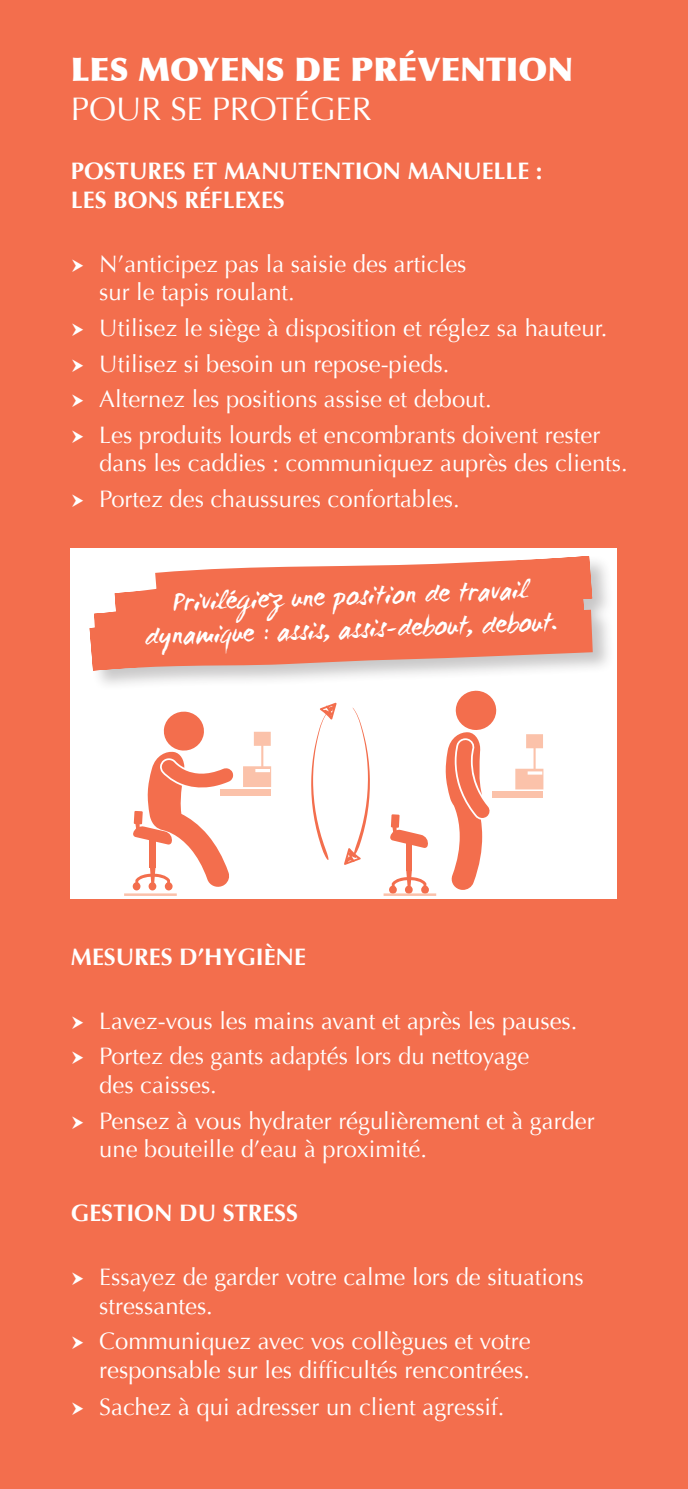
<style>
.page{position:relative;width:688px;height:1489px;background:#fff}
.page>*{position:absolute;margin:0;border:0;box-sizing:border-box;transform-origin:0 0}
.t1{font:900 32.5px "Optima";color:#fff}
.t2{font:32.5px "Optima";color:#fff}
.t3{font:27.5px/33px "WC Mano Negra Bta";color:#fff;text-align:center}
.t4{font:23.75px/35.5px "Optima";color:#fff}
.t5{font:700 23.75px/28.5px "Optima";color:#fff}
</style>
<div class="page">
<div style="left:0;top:0;width:687px;height:1488px;background:#f36e4d"></div>
<div style="left:71px;top:548px;width:546px;height:350px;background:#fff"></div>
<svg style="left:133px;top:711px;width:100px;height:179px"></svg>
<svg style="left:243px;top:731px;width:28px;height:56px"></svg>
<div style="left:220px;top:789px;width:51px;height:6px;background:#fbc2aa"></div>
<svg style="left:445px;top:695px;width:52px;height:194px"></svg>
<svg style="left:515px;top:734px;width:28px;height:55px"></svg>
<div style="left:492px;top:791px;width:51px;height:7px;background:#fbc2aa"></div>
<svg style="left:311px;top:702px;width:25px;height:158px"></svg>
<svg style="left:344px;top:707px;width:26px;height:157px"></svg>
<svg style="left:70px;top:548px;width:538px;height:147px"></svg>
<svg style="left:390px;top:814px;width:38px;height:34px"></svg>
<svg style="left:389px;top:870px;width:40px;height:23px"></svg>
<div style="left:406px;top:840px;width:6px;height:30px;background:#f36e4d"></div>
<hr style="left:383px;top:893px;width:53px;height:2px;background:#fbc1aa">
<hr style="left:124px;top:893px;width:53px;height:2px;background:#fbc1aa">
<h1 class="t1" style="left:71px;top:50px;width:504px">LES MOYENS DE PRÉVENTION</h1>
<h1 class="t2" style="left:71px;top:90px;width:302px">POUR SE PROTÉGER</h1>
<p class="t5" style="left:71px;top:157px;width:473px">POSTURES ET MANUTENTION MANUELLE :<br>LES BONS RÉFLEXES</p>
<p class="t4" style="left:99px;top:250px;width:368px;line-height:28.5px">N’anticipez pas la saisie des articles sur le tapis roulant.</p>
<p class="t4" style="left:99px;top:310px;width:509px">Utilisez le siège à disposition et réglez sa hauteur.<br>Utilisez si besoin un repose-pieds.<br>Alternez les positions assise et debout.<br>Les produits lourds et encombrants doivent rester</p>
<p class="t4" style="left:99px;top:446px;width:529px">dans les caddies : communiquez auprès des clients.<br>Portez des chaussures confortables.</p>
<p class="t3" style="left:143px;top:584px;width:414px;rotate:-2deg">Privilégiez une position de travail dynamique : assis, assis-debout, debout.</p>
<p class="t5" style="left:71px;top:942px;width:236px">MESURES D’HYGIÈNE</p>
<p class="t4" style="left:99px;top:1003px;width:479px">Lavez-vous les mains avant et après les pauses.<br>Portez des gants adaptés lors du nettoyage</p>
<p class="t4" style="left:99px;top:1067px;width:496px">des caisses.<br>Pensez à vous hydrater régulièrement et à garder</p>
<p class="t4" style="left:99px;top:1131px;width:329px">une bouteille d’eau à proximité.</p>
<p class="t5" style="left:71px;top:1199px;width:228px">GESTION DU STRESS</p>
<p class="t4" style="left:99px;top:1263px;width:486px;line-height:28.5px">Essayez de garder votre calme lors de situations stressantes.</p>
<p class="t4" style="left:99px;top:1327px;width:433px;line-height:28.5px">Communiquez avec vos collègues et votre responsable sur les difficultés rencontrées.</p>
<p class="t4" style="left:99px;top:1389px;width:406px">Sachez à qui adresser un client agressif.</p>
</div>
